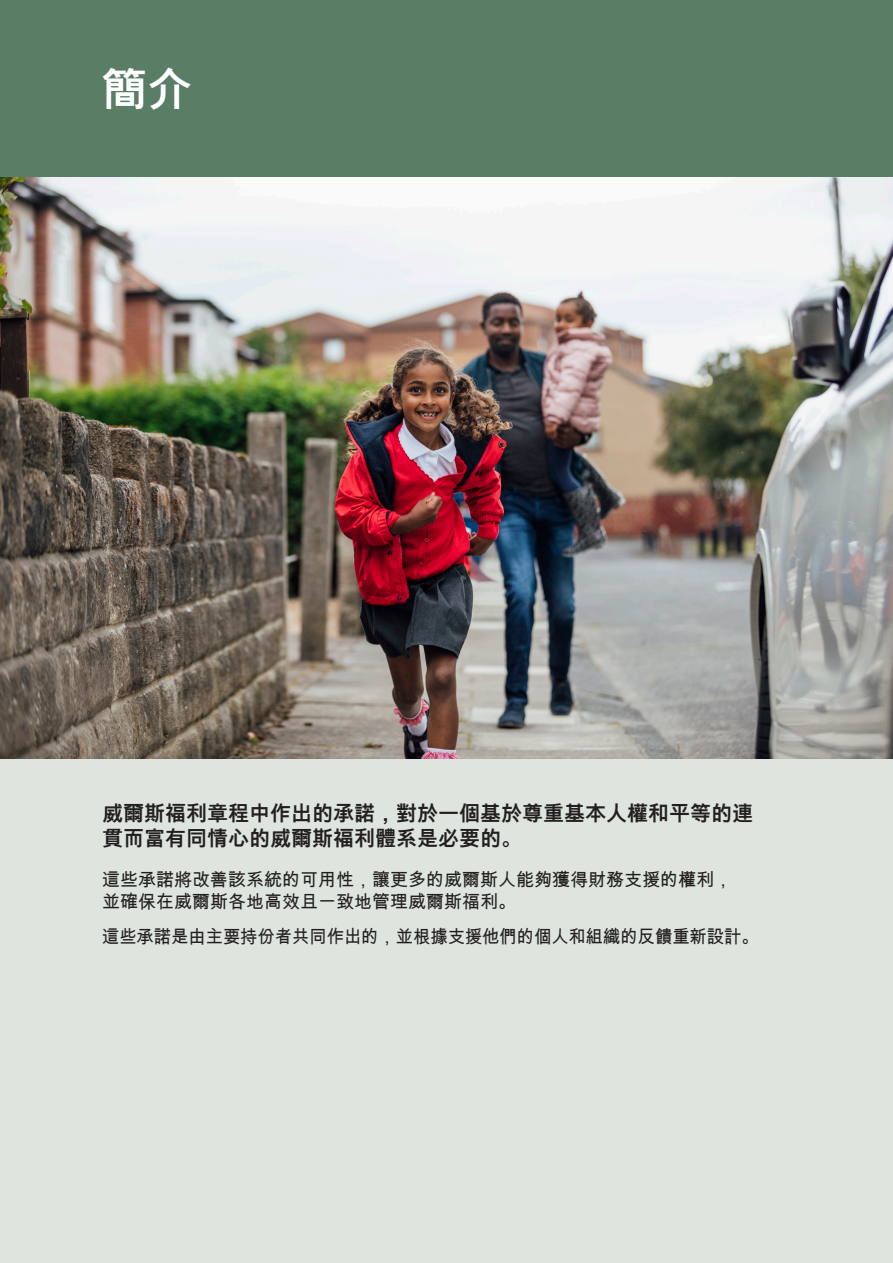
<style>
.page{position:relative;width:893px;height:1263px;background:#fff}
.page>*{position:absolute;margin:0;border:0;box-sizing:border-box;transform-origin:0 0}
.Sub_headers{font:700 45px "Arial Unicode MS";color:#fff}
.Intro_text{font:700 21px/25.2px "Arial Unicode MS";color:#231f20}
.Main_body_copy{font:18px/22.5px "Arial Unicode MS";color:#231f20}
.Main_body_copy-2{font:18px "Arial Unicode MS";color:#231f20;scale:.96 1}
</style>
<div class="page">
<div style="left:0;top:0;width:893px;height:178px;background:#5a7d66"></div>
<div style="left:0;top:179px;width:893px;height:1084px;background:#dee4de"></div>
<img style="left:0;top:178px;width:893px;height:580px">
<p class="Sub_headers" style="left:102px;top:57px;width:91px">簡介</p>
<p class="Intro_text" style="left:102px;top:801px;width:652px">威爾斯福利章程中作出的承諾，對於一個基於尊重基本人權和平等的連貫而富有同情心的威爾斯福利體系是必要的。</p>
<p class="Main_body_copy" style="left:102px;top:868px;width:631px">這些承諾將改善該系統的可用性，讓更多的威爾斯人能夠獲得財務支援的權利，並確保在威爾斯各地高效且一致地管理威爾斯福利。</p>
<p class="Main_body_copy-2" style="left:102px;top:924px;width:686px">這些承諾是由主要持份者共同作出的，並根據支援他們的個人和組織的反饋重新設計。</p>
</div>
